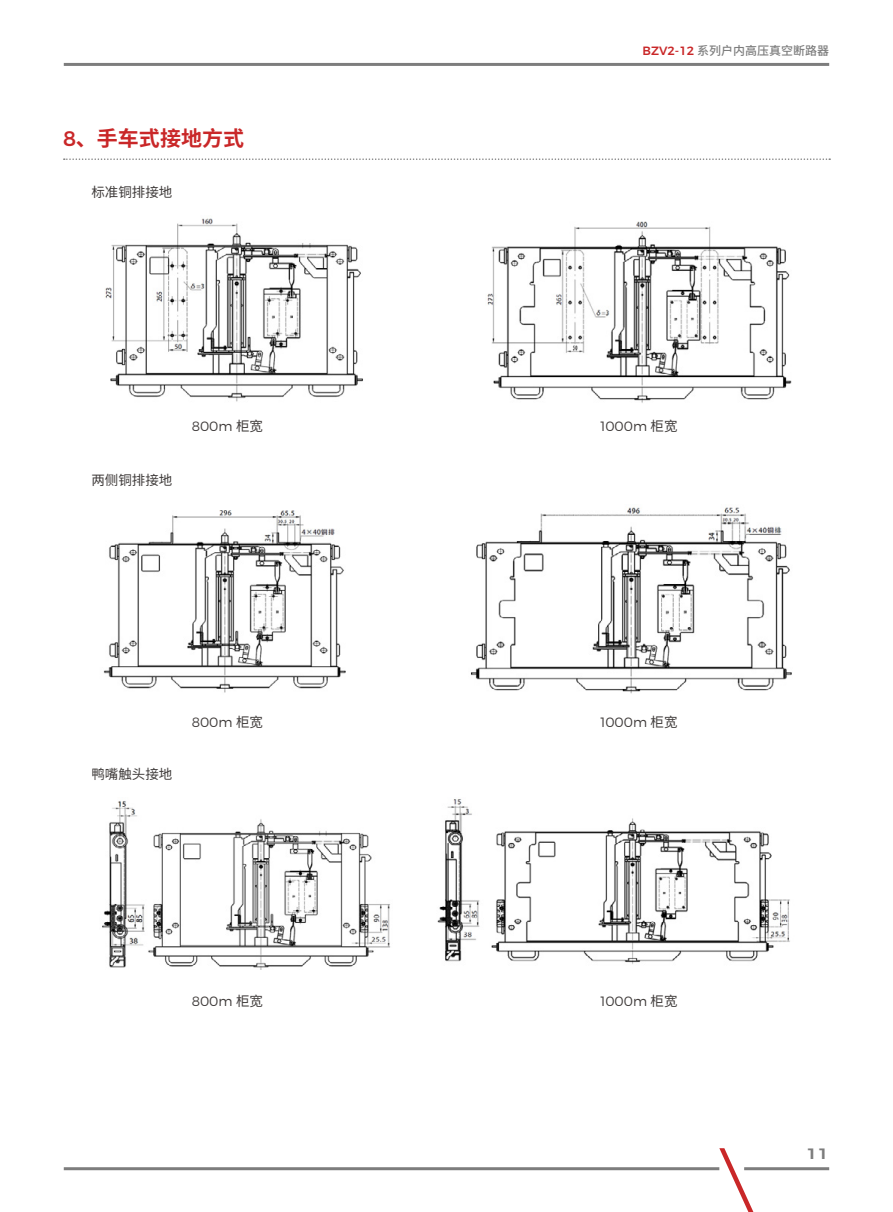
<style>
.page{position:relative;width:893px;height:1212px;background:#fff}
.page>*{position:absolute;margin:0;border:0;box-sizing:border-box;transform-origin:0 0}
.t1{font:700 21px "Source Han Sans CN";color:#c92728}
.t2{font:500 15px "Montserrat";color:#7d7d7d;scale:1.25 1}
.正文{font:300 13.5px "Montserrat";color:#3e3a39}
.正文-2{font:13.5px "Source Han Sans CN";color:#3e3a39}
.t3{font:500 12px "Source Han Sans CN";color:#7d7d7d}
.s1{font-family:"Montserrat";font-weight:500}
.s2{font-family:"Source Han Sans CN";font-weight:400}
.s3{font-family:"Montserrat";color:#c92728}
</style>
<div class="page">
<hr style="left:744px;top:1167px;width:85px;height:3px;background:#7d7d7d">
<hr style="left:64px;top:63px;width:765px;height:3px;background:#7d7d7d">
<svg style="left:719px;top:1148px;width:40px;height:64px"></svg>
<hr style="left:64px;top:1167px;width:655px;height:3px;background:#7d7d7d">
<svg style="left:64px;top:158px;width:766px;height:2px"></svg>
<img style="left:105px;top:218px;width:258px;height:184px">
<img style="left:487px;top:221px;width:305px;height:182px">
<img style="left:103px;top:510px;width:243px;height:183px">
<img style="left:471px;top:507px;width:321px;height:187px">
<img style="left:102px;top:801px;width:288px;height:169px">
<img style="left:437px;top:799px;width:353px;height:165px">
<p class="t1" style="left:63px;top:127px;width:182px"><span class="s1">8</span>、手车式接地方式</p>
<p class="正文-2" style="left:91px;top:185px;width:83px">标准铜排接地</p>
<p class="正文-2" style="left:91px;top:472px;width:83px">两侧铜排接地</p>
<p class="正文" style="left:192px;top:418px;width:73px">800m <span class="s2">柜宽</span></p>
<p class="正文-2" style="left:91px;top:766px;width:83px">鸭嘴触头接地</p>
<p class="正文" style="left:192px;top:714px;width:73px">800m <span class="s2">柜宽</span></p>
<p class="正文" style="left:192px;top:993px;width:73px">800m <span class="s2">柜宽</span></p>
<p class="t3" style="left:643px;top:44px;width:188px"><span class="s3">BZV2-12</span> 系列户内高压真空断路器</p>
<p class="正文" style="left:600px;top:418px;width:79px">1000m <span class="s2">柜宽</span></p>
<p class="正文" style="left:600px;top:714px;width:79px">1000m <span class="s2">柜宽</span></p>
<p class="正文" style="left:600px;top:993px;width:79px">1000m <span class="s2">柜宽</span></p>
<p class="t2" style="left:806px;top:1141px;width:20px">11</p>
</div>
